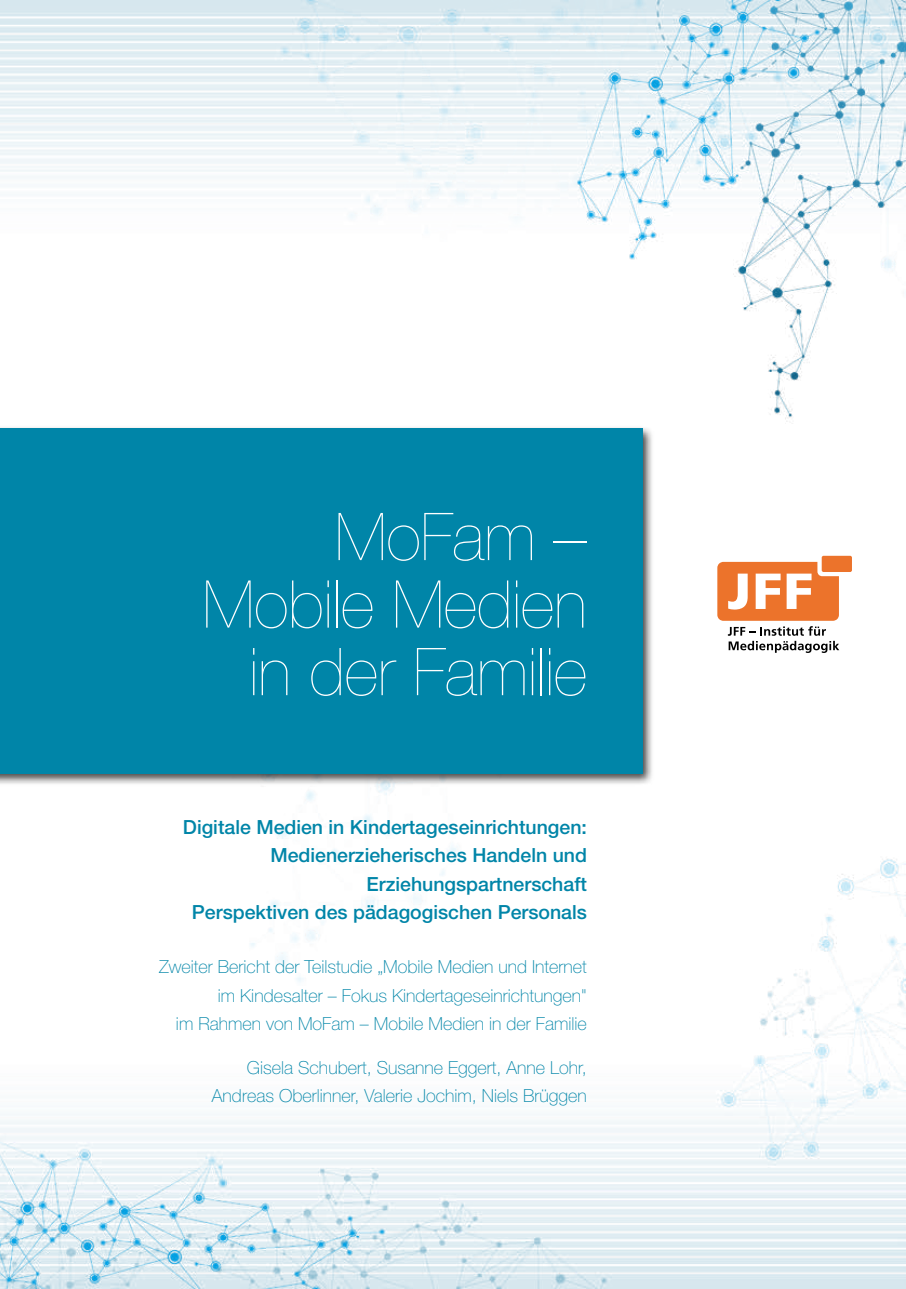
<style>
.page{position:relative;width:906px;height:1289px;background:#fff}
.page>*{position:absolute;margin:0;border:0;box-sizing:border-box;transform-origin:0 0}
.t1{font:200 66px "Helvetica Neue LT Std";color:#fff}
.t2{font:500 19.5px "Helvetica Neue LT Std";color:#0085a8}
.t3{font:100 18px "Helvetica Neue LT Std";color:#0085a8}
</style>
<div class="page">
<img style="left:0;top:0;width:906px;height:1288px">
<div style="left:0;top:424px;width:654px;height:362px;background:#000;opacity:.75"></div>
<div style="left:0;top:428px;width:642px;height:346px;background:#0085a8"></div>
<div style="left:821px;top:556px;width:31px;height:16px;background:#ec732b;border-radius:2px"></div>
<svg style="left:728px;top:626px;width:98px;height:9px"></svg>
<svg style="left:728px;top:641px;width:111px;height:12px"></svg>
<svg style="left:717px;top:562px;width:122px;height:58px"></svg>
<p class="t1" style="left:335px;top:498px;width:253px">MoFam –</p>
<p class="t1" style="left:203px;top:566px;width:386px">Mobile Medien</p>
<p class="t1" style="left:249px;top:633px;width:339px">in der Familie</p>
<p class="t2" style="left:183px;top:815px;width:405px">Digitale Medien in Kindertageseinrichtungen:</p>
<p class="t2" style="left:270px;top:843px;width:318px">Medienerzieherisches Handeln und</p>
<p class="t2" style="left:366px;top:872px;width:222px">Erziehungspartnerschaft</p>
<p class="t2" style="left:192px;top:900px;width:396px">Perspektiven des pädagogischen Personals</p>
<p class="t3" style="left:159px;top:956px;width:429px">Zweiter Bericht der Teilstudie „Mobile Medien und Internet</p>
<p class="t3" style="left:218px;top:984px;width:370px">im Kindesalter – Fokus Kindertageseinrichtungen"</p>
<p class="t3" style="left:176px;top:1013px;width:412px">im Rahmen von MoFam – Mobile Medien in der Familie</p>
<p class="t3" style="left:247px;top:1056px;width:341px">Gisela Schubert, Susanne Eggert, Anne Lohr,</p>
<p class="t3" style="left:212px;top:1085px;width:376px">Andreas Oberlinner, Valerie Jochim, Niels Brüggen</p>
</div>
